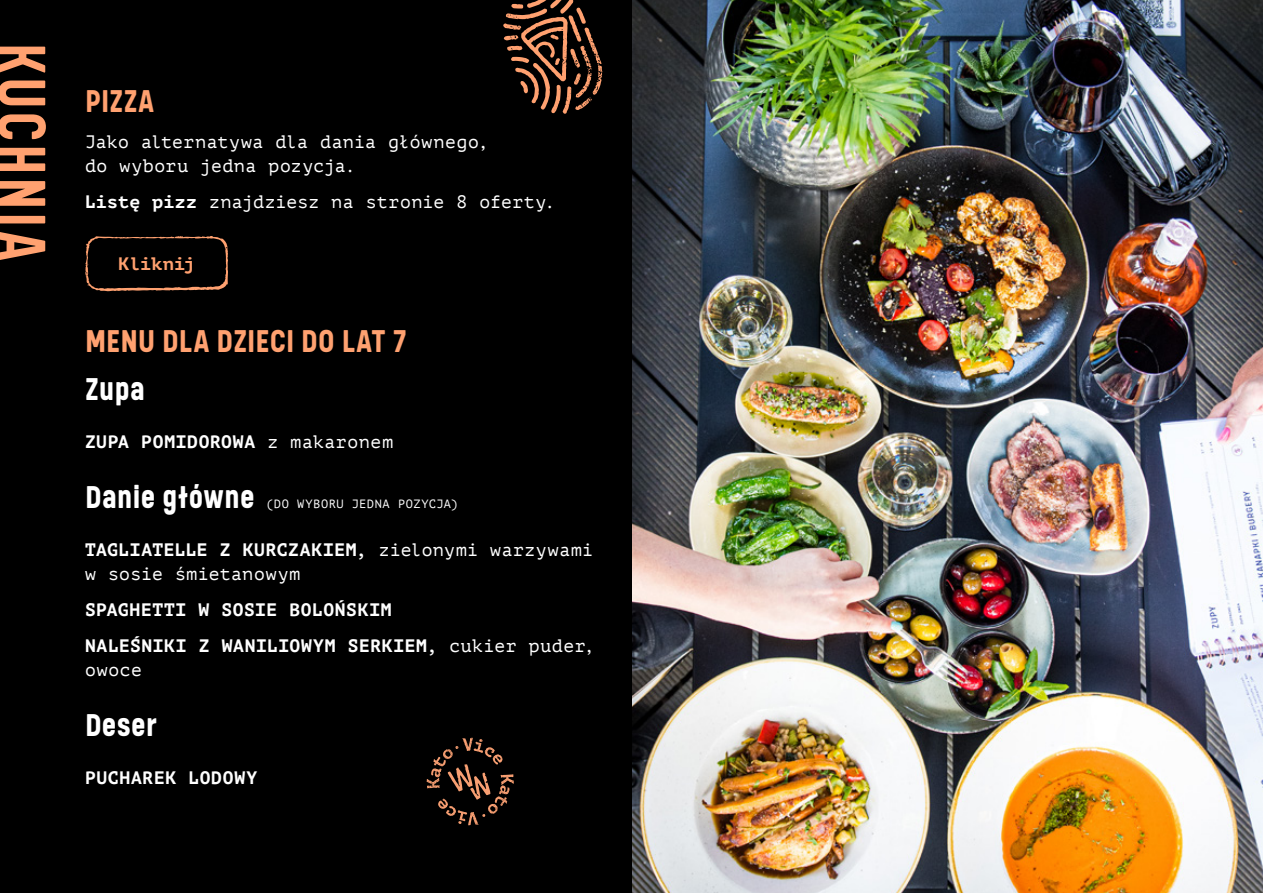
<style>
.page{position:relative;width:1263px;height:893px;background:#000}
.page>*{position:absolute;margin:0;border:0;box-sizing:border-box;transform-origin:0 0}
.t1{font:700 66px "Kelpt A3";letter-spacing:.04em;color:#ffa170}
.t2{font:700 36px "Kelpt A1";letter-spacing:.005em;color:#ffa170}
.t3{font:700 36px "Kelpt A1";letter-spacing:.005em;color:#fff}
.t4{font:18px/24px "PT Mono";letter-spacing:.025em;color:#fff}
.t5{font:700 18px/36px "PT Mono";letter-spacing:.035em;color:#fff}
.t6{font:700 18px "PT Mono";letter-spacing:.015em;color:#ffa170}
.t7{font:12px "PT Mono";letter-spacing:.045em;color:#fff}
.s1{font-weight:700}
.s2{font-weight:400}
</style>
<div class="page">
<img style="left:632px;top:0;width:631px;height:893px">
<svg style="left:427px;top:738px;width:87px;height:87px"></svg>
<svg style="left:85px;top:236px;width:143px;height:55px"></svg>
<svg style="left:503px;top:0;width:100px;height:114px"></svg>
<h1 class="t1" style="left:62px;top:43px;width:221px;rotate:90deg">KUCHNIA</h1>
<h2 class="t2" style="left:85px;top:81px;width:71px">PIZZA</h2>
<p class="t4" style="left:85px;top:130px;width:405px">Jako alternatywa dla dania głównego, do wyboru jedna pozycja.</p>
<p class="t4" style="left:85px;top:190px;width:472px"><span class="s1">Listę pizz</span> znajdziesz na stronie 8 oferty.</p>
<p class="t6" style="left:119px;top:253px;width:77px">Kliknij</p>
<h2 class="t2" style="left:85px;top:321px;width:323px">MENU DLA DZIECI DO LAT 7</h2>
<h2 class="t3" style="left:85px;top:369px;width:62px">Zupa</h2>
<p class="t5" style="left:85px;top:424px;width:310px">ZUPA POMIDOROWA <span class="s2">z makaronem</span></p>
<h2 class="t3" style="left:85px;top:477px;width:171px">Danie główne</h2>
<p class="t7" style="left:266px;top:497px;width:193px">(DO WYBORU JEDNA POZYCJA)</p>
<p class="t4" style="left:85px;top:538px;width:509px"><span class="s1">TAGLIATELLE Z KURCZAKIEM,</span> zielonymi warzywami w sosie śmietanowym</p>
<p class="t5" style="left:85px;top:592px;width:511px">SPAGHETTI W SOSIE BOLOŃSKIM<br>NALEŚNIKI Z WANILIOWYM SERKIEM, <span class="s2">cukier puder,</span></p>
<p class="t4" style="left:85px;top:658px;width:58px">owoce</p>
<h2 class="t3" style="left:85px;top:705px;width:74px">Deser</h2>
<p class="t5" style="left:85px;top:760px;width:174px">PUCHAREK LODOWY</p>
</div>
